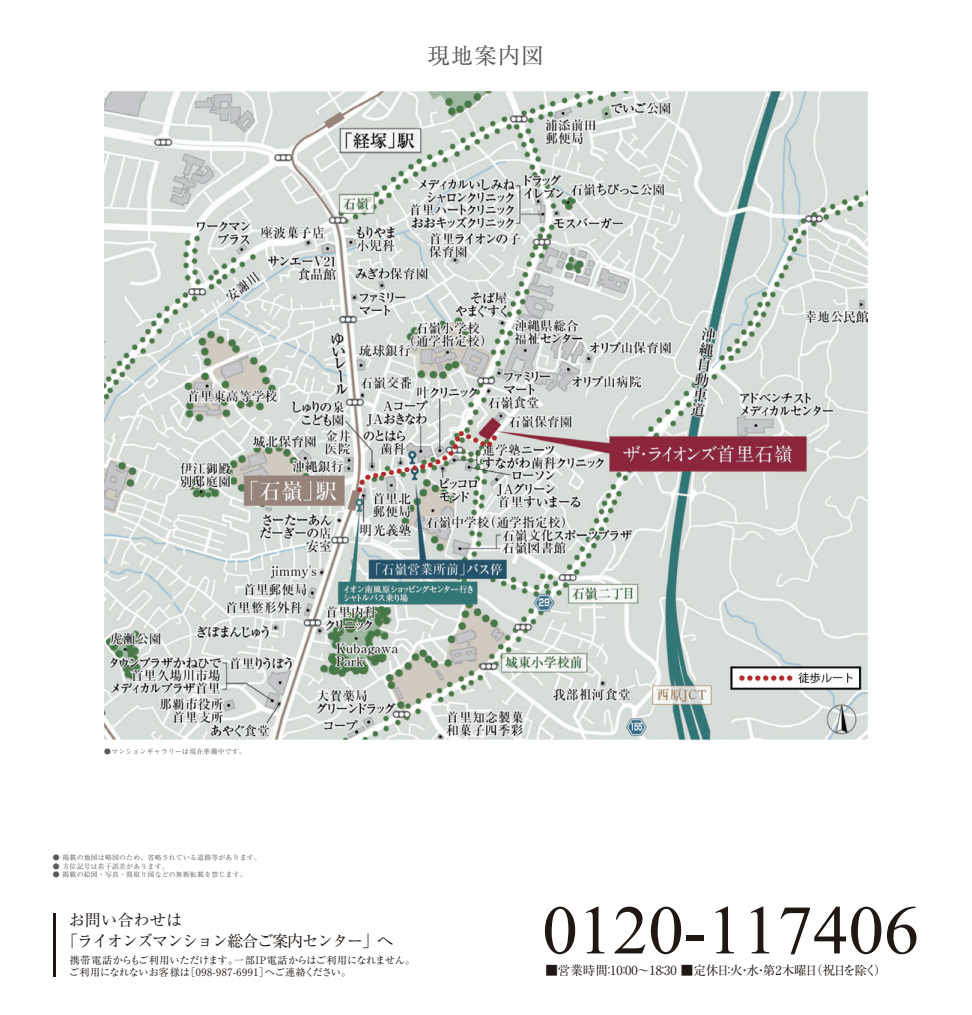
<style>
.page{position:relative;width:972px;height:1015px;background:#fff}
.page>*{position:absolute;margin:0;border:0;box-sizing:border-box;transform-origin:0 0}
.t1{font:69.25px "Times New Roman";color:#201814}
.t2{font:22.5px "Ryumin Pro";letter-spacing:.04em;color:#595a5c}
.t3{font:16.12px/20px "Ryumin Pro";letter-spacing:-.07em;color:#201814}
.t4{font:12.5px "Ryumin Pro";color:#201814}
.t5{font:10.12px/12px "Ryumin Pro";letter-spacing:.01em;color:#201814}
.t6{font:6.88px "Ryumin Pro";letter-spacing:.04em;color:#595a5c}
</style>
<div class="page">
<hr style="left:53px;top:912px;width:3px;height:64px;background:#201814">
<img style="left:104px;top:92px;width:763px;height:647px">
<h2 class="t2" style="left:427px;top:38px;width:118px">現地案内図</h2>
<p class="t6" style="left:104px;top:745px;width:143px">●マンションギャラリーは現在準備中です。</p>
<p class="t6" style="left:53px;top:852px;width:209px">● 掲載の地図は略図のため、省略されている道路等があります。</p>
<p class="t6" style="left:53px;top:861px;width:117px">● 方位記号は若干誤差があります。</p>
<p class="t6" style="left:53px;top:869px;width:195px">● 掲載の絵図・写真・間取り図などの無断転載を禁じます。</p>
<h3 class="t3" style="left:62px;top:909px;width:332px;text-indent:6px">お問い合わせは<br>「ライオンズマンション総合ご案内センター」へ</h3>
<h3 class="t5" style="left:69px;top:953px;width:348px">携帯電話からもご利用いただけます。一部IP電話からはご利用になれません。ご利用になれないお客様は［098-987-6991］へご連絡ください。</h3>
<h1 class="t1" style="left:542px;top:881px;width:378px">0120-117406</h1>
<h3 class="t4" style="left:545px;top:960px;width:343px">■営業時間：10：00～18：30 ■定休日：火・水・第2木曜日（祝日を除く）</h3>
</div>
